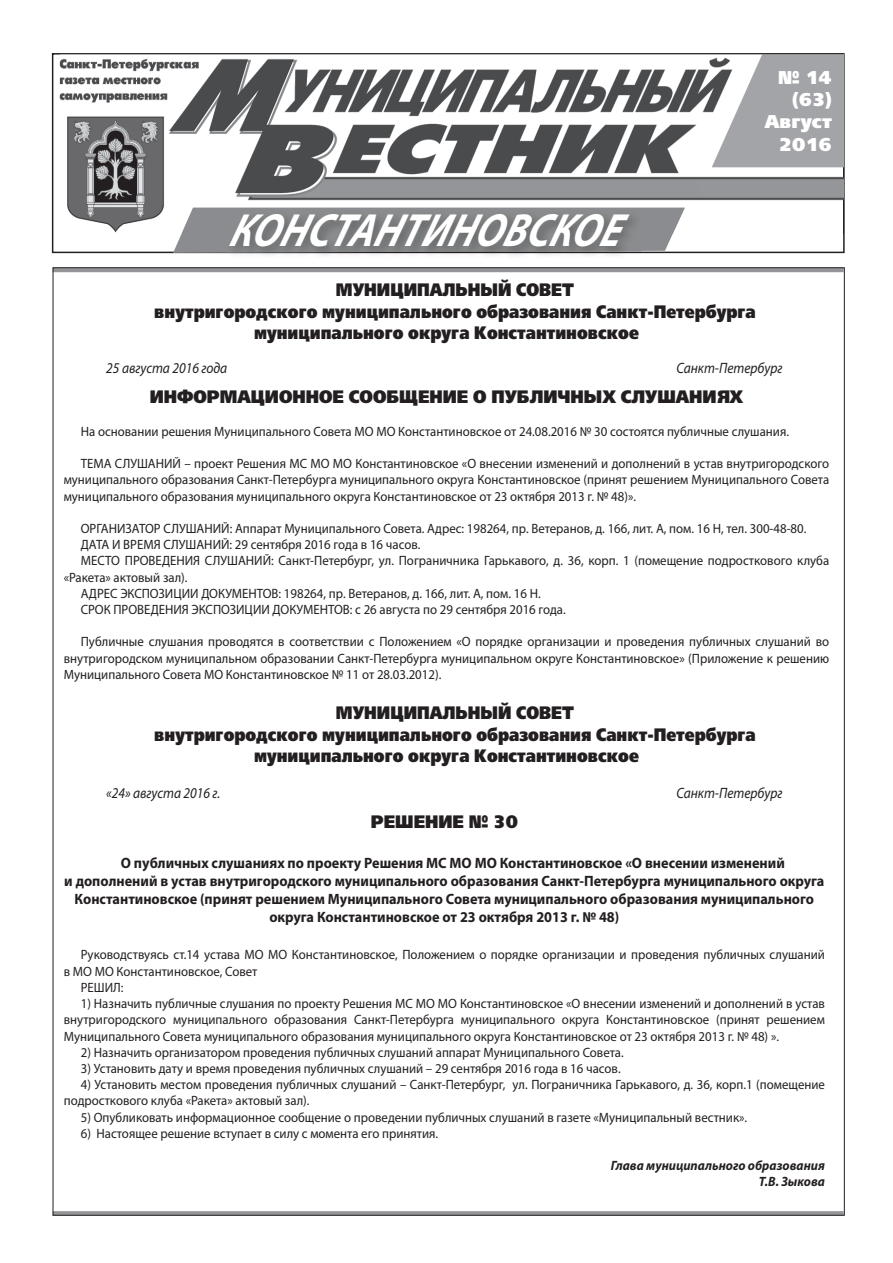
<style>
.page{position:relative;width:893px;height:1263px;background:#fff}
.page>*{position:absolute;margin:0;border:0;box-sizing:border-box;transform-origin:0 0}
.t1{font:italic 700 46.8px "Myriad Pro";color:#fff;scale:.85 1}
.t2{font:18.45px/22.2px "Free Set Black C";color:#fff;text-align:right}
.t3{font:18px "Free Set Black C";color:#231f20;scale:.87 1}
.t4{font:18px "Free Set Black C";color:#231f20;scale:.91 1}
.t5{font:700 15px "Myriad Pro";color:#231f20;scale:.95 1}
.t6{font:italic 15px "Myriad Pro";color:#231f20;scale:.9 1}
.t7{font:13.5px/16.2px "Myriad Pro";color:#231f20;text-align:justify;scale:.95 1}
.t8{font:italic 700 13.5px/16.2px "Myriad Pro";color:#231f20;text-align:right;scale:.95 1}
</style>
<div class="page">
<svg style="left:52px;top:53px;width:793px;height:200px"></svg>
<svg style="left:53px;top:268px;width:791px;height:4px;background:#8c8e91"></svg>
<svg style="left:53px;top:1211px;width:791px;height:4px;background:#909294"></svg>
<svg style="left:173px;top:233px;width:512px;height:20px"></svg>
<img style="left:60px;top:55px;width:784px;height:178px">
<img style="left:182px;top:208px;width:503px;height:25px">
<img style="left:226px;top:210px;width:416px;height:43px">
<h2 class="t2" style="left:765px;top:67px;width:69px">№ 14 (63)<br>Август<br>2016</h2>
<h1 class="t1" style="left:228px;top:200px;width:482px">КОНСТАНТИНОВСКОЕ</h1>
<h3 class="t3" style="left:336px;top:280px;width:275px">МУНИЦИПАЛЬНЫЙ СОВЕТ</h3>
<h3 class="t3" style="left:154px;top:301px;width:693px">внутригородского муниципального образования Санкт-Петербурга</h3>
<h3 class="t3" style="left:254px;top:323px;width:444px">муниципального округа Константиновское</h3>
<p class="t6" style="left:106px;top:358px;width:136px">25 августа 2016 года</p>
<p class="t6" style="left:676px;top:358px;width:119px">Санкт-Петербург</p>
<h3 class="t4" style="left:150px;top:387px;width:654px">ИНФОРМАЦИОННОЕ СООБЩЕНИЕ О ПУБЛИЧНЫХ СЛУШАНИЯХ</h3>
<p class="t7" style="left:81px;top:423px;width:747px">На основании решения Муниципального Совета МО МО Константиновское от 24.08.2016 № 30 состоятся публичные слушания.</p>
<p class="t7" style="left:64px;top:455px;width:807px;text-indent:17px">ТЕМА СЛУШАНИЙ – проект Решения МС МО МО Константиновское «О внесении изменений и дополнений в устав внутригородского муниципального образования Санкт-Петербурга муниципального округа Константиновское (принят решением Муниципального Совета муниципального образования муниципального округа Константиновское от 23 октября 2013 г. № 48)».</p>
<p class="t7" style="left:81px;top:520px;width:765px">ОРГАНИЗАТОР СЛУШАНИЙ: Аппарат Муниципального Совета. Адрес: 198264, пр. Ветеранов, д. 166, лит. А, пом. 16 Н, тел. 300-48-80.</p>
<p class="t7" style="left:81px;top:536px;width:359px">ДАТА И ВРЕМЯ СЛУШАНИЙ: 29 сентября 2016 года в 16 часов.</p>
<p class="t7" style="left:81px;top:552px;width:789px">МЕСТО ПРОВЕДЕНИЯ СЛУШАНИЙ: Санкт-Петербург, ул. Пограничника Гарькавого, д. 36, корп. 1 (помещение подросткового клуба</p>
<p class="t7" style="left:64px;top:569px;width:132px">«Ракета» актовый зал).</p>
<p class="t7" style="left:81px;top:585px;width:486px">АДРЕС ЭКСПОЗИЦИИ ДОКУМЕНТОВ: 198264, пр. Ветеранов, д. 166, лит. А, пом. 16 Н.</p>
<p class="t7" style="left:81px;top:601px;width:512px">СРОК ПРОВЕДЕНИЯ ЭКСПОЗИЦИИ ДОКУМЕНТОВ: с 26 августа по 29 сентября 2016 года.</p>
<p class="t7" style="left:64px;top:633px;width:807px;text-indent:17px">Публичные слушания проводятся в соответствии с Положением «О порядке организации и проведения публичных слушаний во внутригородском муниципальном образовании Санкт-Петербурга муниципальном округе Константиновское» (Приложение к решению Муниципального Совета МО Константиновское № 11 от 28.03.2012).</p>
<h3 class="t3" style="left:336px;top:703px;width:275px">МУНИЦИПАЛЬНЫЙ СОВЕТ</h3>
<h3 class="t3" style="left:154px;top:724px;width:693px">внутригородского муниципального образования Санкт-Петербурга</h3>
<h3 class="t3" style="left:254px;top:746px;width:444px">муниципального округа Константиновское</h3>
<p class="t6" style="left:106px;top:784px;width:128px">«24» августа 2016 г.</p>
<p class="t6" style="left:676px;top:784px;width:119px">Санкт-Петербург</p>
<h3 class="t4" style="left:371px;top:811px;width:163px">РЕШЕНИЕ № 30</h3>
<p class="t5" style="left:121px;top:853px;width:700px">О публичных слушаниях по проекту Решения МС МО МО Константиновское «О внесении изменений</p>
<p class="t5" style="left:64px;top:871px;width:802px">и дополнений в устав внутригородского муниципального образования Санкт-Петербурга муниципального округа</p>
<p class="t5" style="left:75px;top:889px;width:780px">Константиновское (принят решением Муниципального Совета муниципального образования муниципального</p>
<p class="t5" style="left:269px;top:907px;width:370px">округа Константиновское от 23 октября 2013 г. № 48)</p>
<p class="t7" style="left:81px;top:947px;width:785px">Руководствуясь ст.14 устава МО МО Константиновское, Положением о порядке организации и проведения публичных слушаний</p>
<p class="t7" style="left:64px;top:963px;width:205px">в МО МО Константиновское, Совет</p>
<p class="t7" style="left:81px;top:979px;width:46px">РЕШИЛ:</p>
<p class="t7" style="left:64px;top:995px;width:803px;text-indent:17px">1) Назначить публичные слушания по проекту Решения МС МО МО Константиновское «О внесении изменений и дополнений в устав внутригородского муниципального образования Санкт-Петербурга муниципального округа Константиновское (принят решением Муниципального Совета муниципального образования муниципального округа Константиновское от 23 октября 2013 г. № 48) ».</p>
<p class="t7" style="left:81px;top:1044px;width:573px">2) Назначить организатором проведения публичных слушаний аппарат Муниципального Совета.</p>
<p class="t7" style="left:81px;top:1060px;width:570px">3) Установить дату и время проведения публичных слушаний – 29 сентября 2016 года в 16 часов.</p>
<p class="t7" style="left:64px;top:1076px;width:803px;text-indent:17px">4) Установить местом проведения публичных слушаний – Санкт-Петербург, ул. Пограничника Гарькавого, д. 36, корп.1 (помещение подросткового клуба «Ракета» актовый зал).</p>
<p class="t7" style="left:81px;top:1109px;width:703px">5) Опубликовать информационное сообщение о проведении публичных слушаний в газете «Муниципальный вестник».</p>
<p class="t7" style="left:81px;top:1125px;width:378px">6) Настоящее решение вступает в силу с момента его принятия.</p>
<p class="t8" style="left:611px;top:1157px;width:227px">Глава муниципального образования<br>Т.В. Зыкова</p>
</div>
